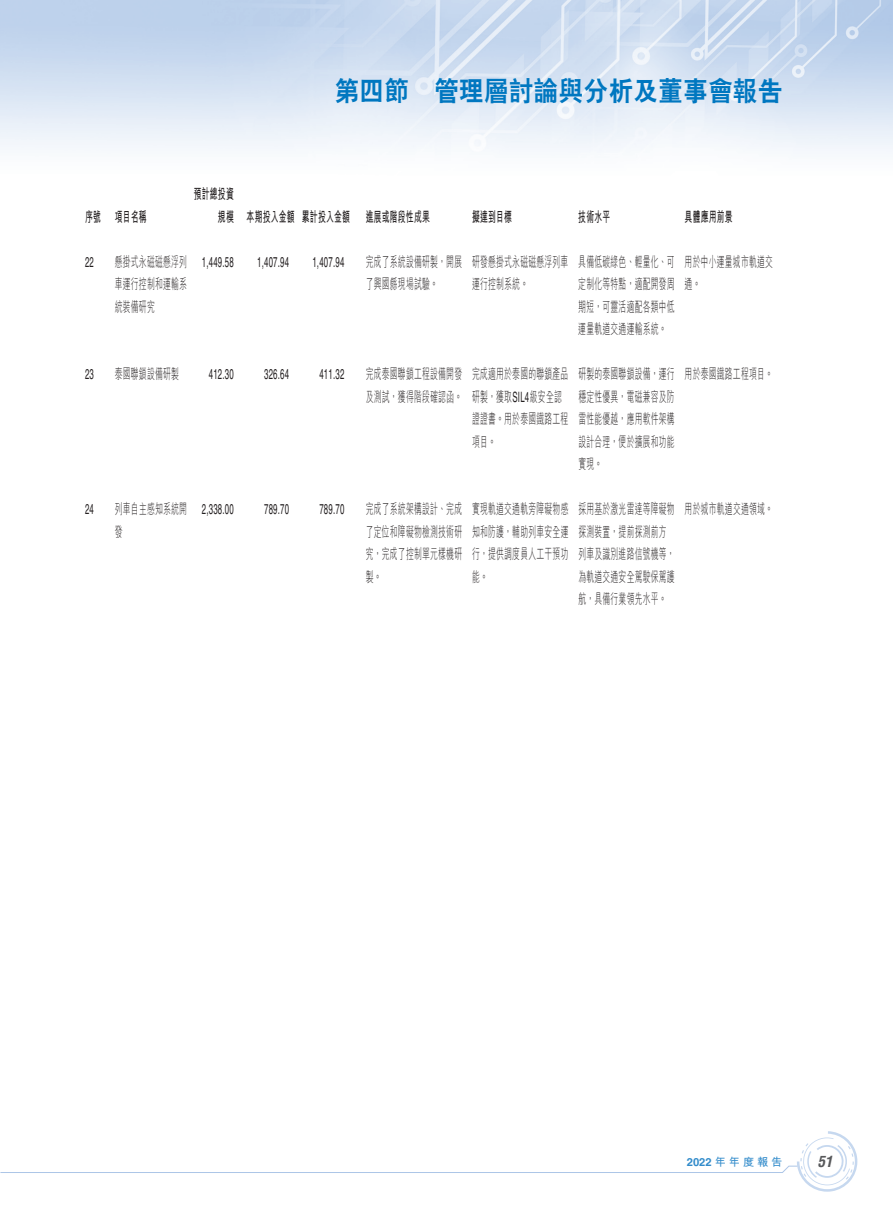
<style>
.page{position:relative;width:893px;height:1212px;background:#fff}
.page>*{position:absolute;margin:0;border:0;box-sizing:border-box;transform-origin:0 0}
.t1{font:800 27px "C Hei 2 HK";letter-spacing:.025em;color:#0077c0;scale:.9 1}
.t2{font:italic 700 condensed 15px "Helvetica LT Std";color:#57585a}
.t3{font:300 14.25px/22.5px "M Hei HK";letter-spacing:.03em;color:#231f20;scale:.55 1}
.t4{font:14.25px "Helvetica LT Std";letter-spacing:.03em;color:#231f20;scale:.55 1}
.t5{font:700 14.25px/22.5px "M Hei HK";letter-spacing:.03em;color:#231f20;scale:.55 1}
.t6{font:700 11.25px "M Hei HK";letter-spacing:.25em;color:#338ccb}
.s1{font-family:"Helvetica LT Std";font-weight:400}
.s2{font-family:"Helvetica LT Std"}
</style>
<div class="page">
<img style="left:0;top:0;width:893px;height:152px">
<svg style="left:0;top:1131px;width:857px;height:61px"></svg>
<p class="t5" style="left:85px;top:204px;width:114px">序號 項目名稱</p>
<h1 class="t1" style="left:335px;top:73px;width:499px">第四節 管理層討論與分析及董事會報告</h1>
<p class="t5" style="left:218px;top:182px;width:387px;text-indent:-24px">預計總投資<br>規模 本期投入金額 累計投入金額 進展或階段性成果</p>
<p class="t5" style="left:472px;top:204px;width:74px">擬達到目標</p>
<p class="t5" style="left:578px;top:204px;width:60px">技術水平</p>
<p class="t5" style="left:685px;top:204px;width:89px">具體應用前景</p>
<p class="t4" style="left:85px;top:254px;width:18px">22</p>
<p class="t3" style="left:115px;top:250px;width:133px;text-align:justify">懸掛式永磁磁懸浮列車運行控制和運輸系統裝備研究</p>
<p class="t4" style="left:202px;top:254px;width:60px">1,449.58</p>
<p class="t4" style="left:257px;top:254px;width:60px">1,407.94</p>
<p class="t4" style="left:312px;top:254px;width:60px">1,407.94</p>
<p class="t3" style="left:366px;top:250px;width:177px">完成了系統設備研製，開展了興國縣現場試驗。</p>
<p class="t3" style="left:472px;top:250px;width:177px">研發懸掛式永磁磁懸浮列車運行控制系統。</p>
<p class="t3" style="left:578px;top:250px;width:177px;text-align:justify">具備低碳綠色、輕量化、可定制化等特點，適配開發周期短，可靈活適配各類中低運量軌道交通運輸系統。</p>
<p class="t3" style="left:685px;top:250px;width:162px">用於中小運量城市軌道交通。</p>
<p class="t4" style="left:85px;top:366px;width:18px">23</p>
<p class="t3" style="left:115px;top:363px;width:118px">泰國聯鎖設備研製</p>
<p class="t4" style="left:209px;top:366px;width:47px">412.30</p>
<p class="t4" style="left:264px;top:366px;width:47px">326.64</p>
<p class="t4" style="left:319px;top:366px;width:47px">411.32</p>
<p class="t3" style="left:366px;top:363px;width:177px">完成泰國聯鎖工程設備開發及測試，獲得階段確認函。</p>
<p class="t3" style="left:472px;top:363px;width:177px">完成適用於泰國的聯鎖產品研製，獲取<span class="s1">SIL4</span>級安全認證證書。用於泰國鐵路工程項目。</p>
<p class="t3" style="left:578px;top:363px;width:177px;text-align:justify">研製的泰國聯鎖設備，運行穩定性優異，電磁兼容及防雷性能優越，應用軟件架構設計合理，便於擴展和功能實現。</p>
<p class="t3" style="left:685px;top:363px;width:162px">用於泰國鐵路工程項目。</p>
<p class="t4" style="left:85px;top:501px;width:18px">24</p>
<p class="t3" style="left:115px;top:498px;width:133px">列車自主感知系統開發</p>
<p class="t4" style="left:202px;top:501px;width:60px">2,338.00</p>
<p class="t4" style="left:264px;top:501px;width:47px">789.70</p>
<p class="t4" style="left:319px;top:501px;width:47px">789.70</p>
<p class="t3" style="left:366px;top:498px;width:177px;text-align:justify">完成了系統架構設計、完成了定位和障礙物檢測技術研究，完成了控制單元樣機研製。</p>
<p class="t3" style="left:472px;top:498px;width:177px;text-align:justify">實現軌道交通軌旁障礙物感知和防護，輔助列車安全運行，提供調度員人工干預功能。</p>
<p class="t3" style="left:578px;top:498px;width:177px">採用基於激光雷達等障礙物探測裝置，提前探測前方列車及識別進路信號機等，為軌道交通安全駕駛保駕護航，具備行業領先水平。</p>
<p class="t3" style="left:685px;top:498px;width:162px">用於城市軌道交通領域。</p>
<p class="t6" style="left:687px;top:1153px;width:97px"><span class="s2">2022</span> 年年度報告</p>
<p class="t2" style="left:817px;top:1152px;width:16px">51</p>
</div>
